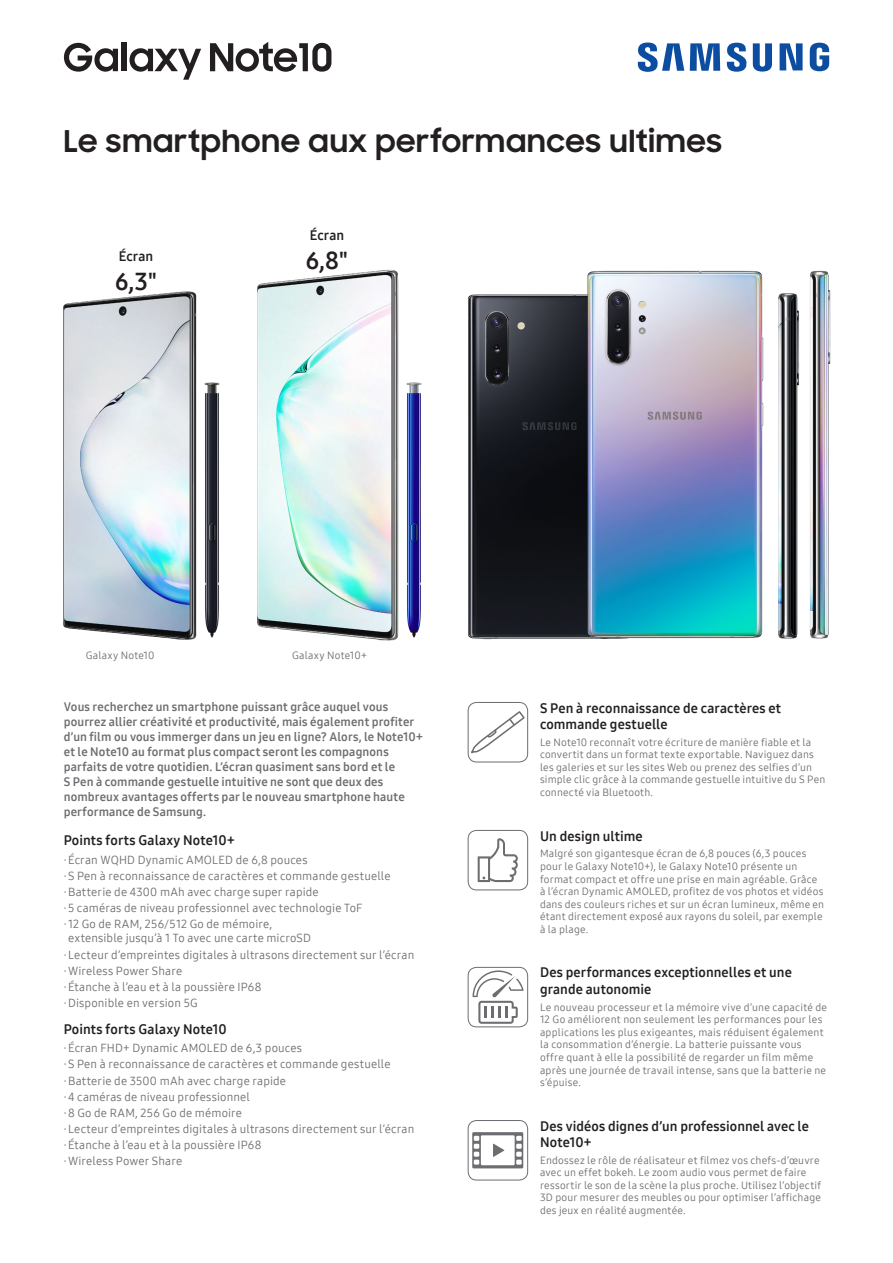
<style>
.page{position:relative;width:893px;height:1263px;background:#fff}
.page>*{position:absolute;margin:0;border:0;box-sizing:border-box;transform-origin:0 0}
.t1{font:700 30px "Samsung Sharp Sans";letter-spacing:.025em;color:#231f20}
.t2{font:24px "Samsung One 700";color:#231f20}
.t3{font:13.5px/16.2px "Samsung One 700";letter-spacing:.01em;color:#231f20}
.t4{font:12px/15px "Samsung One 700";letter-spacing:.015em;color:#6c6d70}
.t5{font:11.7px/16.2px "Samsung One 400";letter-spacing:.015em;color:#6c6d70}
.t6{font:10.5px/12.6px "Samsung One 400";letter-spacing:.02em;color:#6c6d70}
</style>
<div class="page">
<svg style="left:471px;top:711px;width:54px;height:42px"></svg>
<div style="left:468px;top:702px;width:60px;height:60px;border:1px solid #6c6d70;border-radius:9px"></div>
<svg style="left:478px;top:838px;width:40px;height:44px"></svg>
<div style="left:468px;top:830px;width:60px;height:60px;border:1px solid #6c6d70;border-radius:9px"></div>
<svg style="left:473px;top:970px;width:51px;height:54px"></svg>
<div style="left:468px;top:967px;width:60px;height:60px;border:1px solid #6c6d70;border-radius:9px"></div>
<svg style="left:472px;top:1132px;width:51px;height:36px"></svg>
<div style="left:468px;top:1120px;width:60px;height:60px;border:1px solid #6c6d70;border-radius:9px"></div>
<svg style="left:638px;top:43px;width:191px;height:29px"></svg>
<svg style="left:210px;top:42px;width:121px;height:30px"></svg>
<svg style="left:129px;top:48px;width:72px;height:32px"></svg>
<div style="left:122px;top:43px;width:5px;height:28px;background:#231f20"></div>
<svg style="left:64px;top:43px;width:54px;height:29px"></svg>
<img style="left:257px;top:269px;width:142px;height:372px">
<img style="left:63px;top:291px;width:134px;height:349px">
<img style="left:196px;top:371px;width:24px;height:269px">
<img style="left:398px;top:371px;width:24px;height:270px">
<img style="left:468px;top:294px;width:91px;height:346px">
<img style="left:793px;top:293px;width:3px;height:346px">
<img style="left:796px;top:270px;width:35px;height:369px">
<img style="left:559px;top:270px;width:234px;height:369px">
<h1 class="t1" style="left:64px;top:119px;width:660px">Le smartphone aux performances ultimes</h1>
<p class="t3" style="left:119px;top:248px;width:36px">Écran</p>
<h2 class="t2" style="left:115px;top:266px;width:44px">6,3"</h2>
<p class="t3" style="left:310px;top:227px;width:36px">Écran</p>
<h2 class="t2" style="left:306px;top:244px;width:44px">6,8"</h2>
<p class="t6" style="left:86px;top:649px;width:70px">Galaxy Note10</p>
<p class="t6" style="left:292px;top:649px;width:76px">Galaxy Note10+</p>
<p class="t4" style="left:64px;top:699px;width:361px">Vous recherchez un smartphone puissant grâce auquel vous pourrez allier créativité et productivité, mais également profiter d’un film ou vous immerger dans un jeu en ligne? Alors, le Note10+ et le Note10 au format plus compact seront les compagnons parfaits de votre quotidien. L’écran quasiment sans bord et le<br>S Pen à commande gestuelle intuitive ne sont que deux des nombreux avantages offerts par le nouveau smartphone haute performance de Samsung.</p>
<p class="t3" style="left:64px;top:832px;width:172px">Points forts Galaxy Note10+</p>
<p class="t5" style="left:64px;top:851px;width:328px">∙Écran WQHD Dynamic AMOLED de 6,8 pouces<br>∙S Pen à reconnaissance de caractères et commande gestuelle ∙Batterie de 4300 mAh avec charge super rapide<br>∙5 caméras de niveau professionnel avec technologie ToF<br>∙12 Go de RAM, 256/512 Go de mémoire,</p>
<p class="t5" style="left:64px;top:930px;width:352px;text-indent:4px">extensible jusqu’à 1 To avec une carte microSD<br>∙Lecteur d’empreintes digitales à ultrasons directement sur l’écran ∙Wireless Power Share<br>∙Étanche à l’eau et à la poussière IP68<br>∙Disponible en version 5G</p>
<p class="t3" style="left:64px;top:1021px;width:165px">Points forts Galaxy Note10</p>
<p class="t5" style="left:64px;top:1040px;width:352px">∙Écran FHD+ Dynamic AMOLED de 6,3 pouces<br>∙S Pen à reconnaissance de caractères et commande gestuelle ∙Batterie de 3500 mAh avec charge rapide<br>∙4 caméras de niveau professionnel<br>∙8 Go de RAM, 256 Go de mémoire<br>∙Lecteur d’empreintes digitales à ultrasons directement sur l’écran ∙Étanche à l’eau et à la poussière IP68<br>∙Wireless Power Share</p>
<p class="t3" style="left:540px;top:699px;width:243px">S Pen à reconnaissance de caractères et commande gestuelle</p>
<p class="t6" style="left:540px;top:735px;width:287px">Le Note10 reconnaît votre écriture de manière fiable et la convertit dans un format texte exportable. Naviguez dans les galeries et sur les sites Web ou prenez des selfies d’un simple clic grâce à la commande gestuelle intuitive du S Pen connecté via Bluetooth.</p>
<p class="t3" style="left:540px;top:827px;width:104px">Un design ultime</p>
<p class="t6" style="left:540px;top:847px;width:286px">Malgré son gigantesque écran de 6,8 pouces (6,3 pouces pour le Galaxy Note10+), le Galaxy Note10 présente un format compact et offre une prise en main agréable. Grâce à l’écran Dynamic AMOLED, profitez de vos photos et vidéos dans des couleurs riches et sur un écran lumineux, même en étant directement exposé aux rayons du soleil, par exemple à la plage.</p>
<p class="t3" style="left:540px;top:964px;width:253px">Des performances exceptionnelles et une grande autonomie</p>
<p class="t6" style="left:540px;top:1000px;width:289px">Le nouveau processeur et la mémoire vive d’une capacité de 12 Go améliorent non seulement les performances pour les applications les plus exigeantes, mais réduisent également la consommation d’énergie. La batterie puissante vous offre quant à elle la possibilité de regarder un film même après une journée de travail intense, sans que la batterie ne s’épuise.</p>
<p class="t3" style="left:540px;top:1117px;width:270px">Des vidéos dignes d’un professionnel avec le<br>Note10+</p>
<p class="t6" style="left:540px;top:1153px;width:283px">Endossez le rôle de réalisateur et filmez vos chefs-d’œuvre avec un effet bokeh. Le zoom audio vous permet de faire ressortir le son de la scène la plus proche. Utilisez l’objectif 3D pour mesurer des meubles ou pour optimiser l’affichage des jeux en réalité augmentée.</p>
</div>
